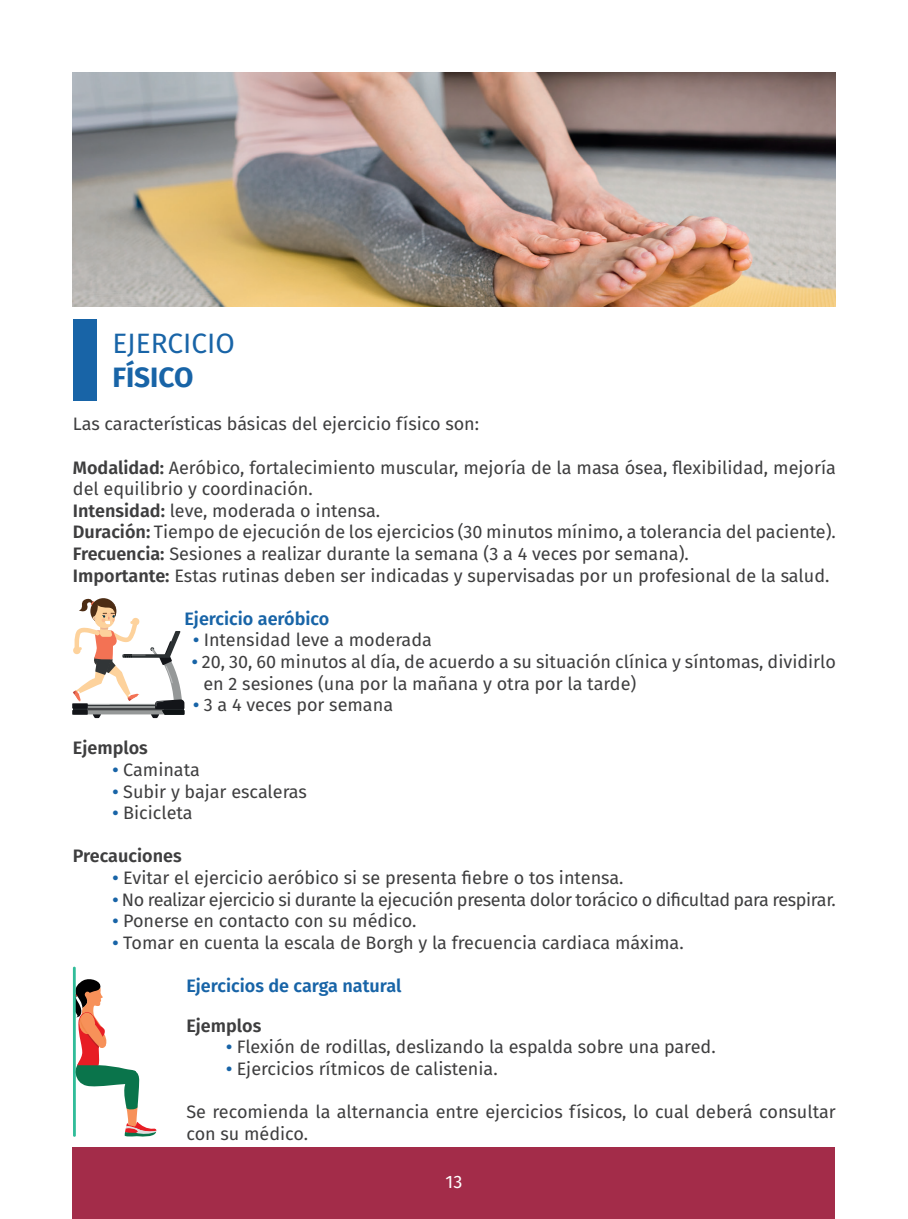
<style>
.page{position:relative;width:908px;height:1219px;background:#fff}
.page>*{position:absolute;margin:0;border:0;box-sizing:border-box;transform-origin:0 0}
.t1{font:28px "Fira Sans";color:#1864a7}
.t2{font:700 28px "Fira Sans";color:#1864a7}
.t3{font:18px/21.6px "Fira Sans";color:#3e3e3f}
.t4{font:18px "Fira Sans";letter-spacing:-.02em;color:#3e3e3f}
.t5{font:600 18px "Fira Sans";color:#1864a7}
.t6{font:600 18px "Fira Sans";color:#3e3e3f}
.t7{font:18px "Fira Sans";color:#fff}
.s1{font-weight:600}
.s2{font-weight:600;color:#1864a7}
</style>
<div class="page">
<div style="left:72px;top:1147px;width:761px;height:72px;background:#a32c49"></div>
<img style="left:73px;top:72px;width:762px;height:234px">
<div style="left:73px;top:319px;width:23px;height:82px;background:#1864a7"></div>
<svg style="left:73px;top:598px;width:111px;height:120px"></svg>
<hr style="left:73px;top:967px;width:3px;height:170px;background:#30bc99">
<svg style="left:72px;top:977px;width:84px;height:160px"></svg>
<h1 class="t1" style="left:112px;top:322px;width:124px">EJERCICIO</h1>
<h1 class="t2" style="left:112px;top:354px;width:82px">FÍSICO</h1>
<p class="t3" style="left:73px;top:413px;width:407px">Las características básicas del ejercicio físico son:</p>
<p class="t3" style="left:73px;top:456px;width:764px"><span class="s1">Modalidad:</span> Aeróbico, fortalecimiento muscular, mejoría de la masa ósea, flexibilidad, mejoría del equilibrio y coordinación.<br><span class="s1">Intensidad:</span> leve, moderada o intensa.<br><span class="s1">Duración:</span> Tiempo de ejecución de los ejercicios (30 minutos mínimo, a tolerancia del paciente).<br><span class="s1">Frecuencia:</span> Sesiones a realizar durante la semana (3 a 4 veces por semana).<br><span class="s1">Importante:</span> Estas rutinas deben ser indicadas y supervisadas por un profesional de la salud.</p>
<p class="t5" style="left:184px;top:604px;width:146px">Ejercicio aeróbico</p>
<p class="t3" style="left:193px;top:629px;width:240px"><span class="s2">•</span> Intensidad leve a moderada</p>
<p class="t3" style="left:203px;top:650px;width:633px;text-indent:-12px"><span class="s2">•</span> 20, 30, 60 minutos al día, de acuerdo a su situación clínica y síntomas, dividirlo en 2 sesiones (una por la mañana y otra por la tarde)</p>
<p class="t3" style="left:193px;top:694px;width:201px"><span class="s2">•</span> 3 a 4 veces por semana</p>
<p class="t6" style="left:73px;top:733px;width:76px">Ejemplos</p>
<p class="t3" style="left:113px;top:758px;width:89px"><span class="s2">•</span> Caminata</p>
<p class="t3" style="left:113px;top:780px;width:196px"><span class="s2">•</span> Subir y bajar escaleras</p>
<p class="t3" style="left:113px;top:802px;width:81px"><span class="s2">•</span> Bicicleta</p>
<p class="t6" style="left:73px;top:841px;width:110px">Precauciones</p>
<p class="t3" style="left:113px;top:866px;width:512px"><span class="s2">•</span> Evitar el ejercicio aeróbico si se presenta fiebre o tos intensa.</p>
<p class="t4" style="left:113px;top:886px;width:724px"><span class="s2">•</span> No realizar ejercicio si durante la ejecución presenta dolor torácico o dificultad para respirar.</p>
<p class="t3" style="left:113px;top:910px;width:305px"><span class="s2">•</span> Ponerse en contacto con su médico.</p>
<p class="t3" style="left:113px;top:931px;width:572px"><span class="s2">•</span> Tomar en cuenta la escala de Borgh y la frecuencia cardiaca máxima.</p>
<p class="t5" style="left:186px;top:971px;width:216px">Ejercicios de carga natural</p>
<p class="t6" style="left:186px;top:1010px;width:76px">Ejemplos</p>
<p class="t3" style="left:226px;top:1036px;width:491px"><span class="s2">•</span> Flexión de rodillas, deslizando la espalda sobre una pared.</p>
<p class="t3" style="left:226px;top:1057px;width:273px"><span class="s2">•</span> Ejercicios rítmicos de calistenia.</p>
<p class="t3" style="left:186px;top:1100px;width:650px">Se recomienda la alternancia entre ejercicios físicos, lo cual deberá consultar con su médico.</p>
<p class="t7" style="left:445px;top:1169px;width:18px">13</p>
</div>
